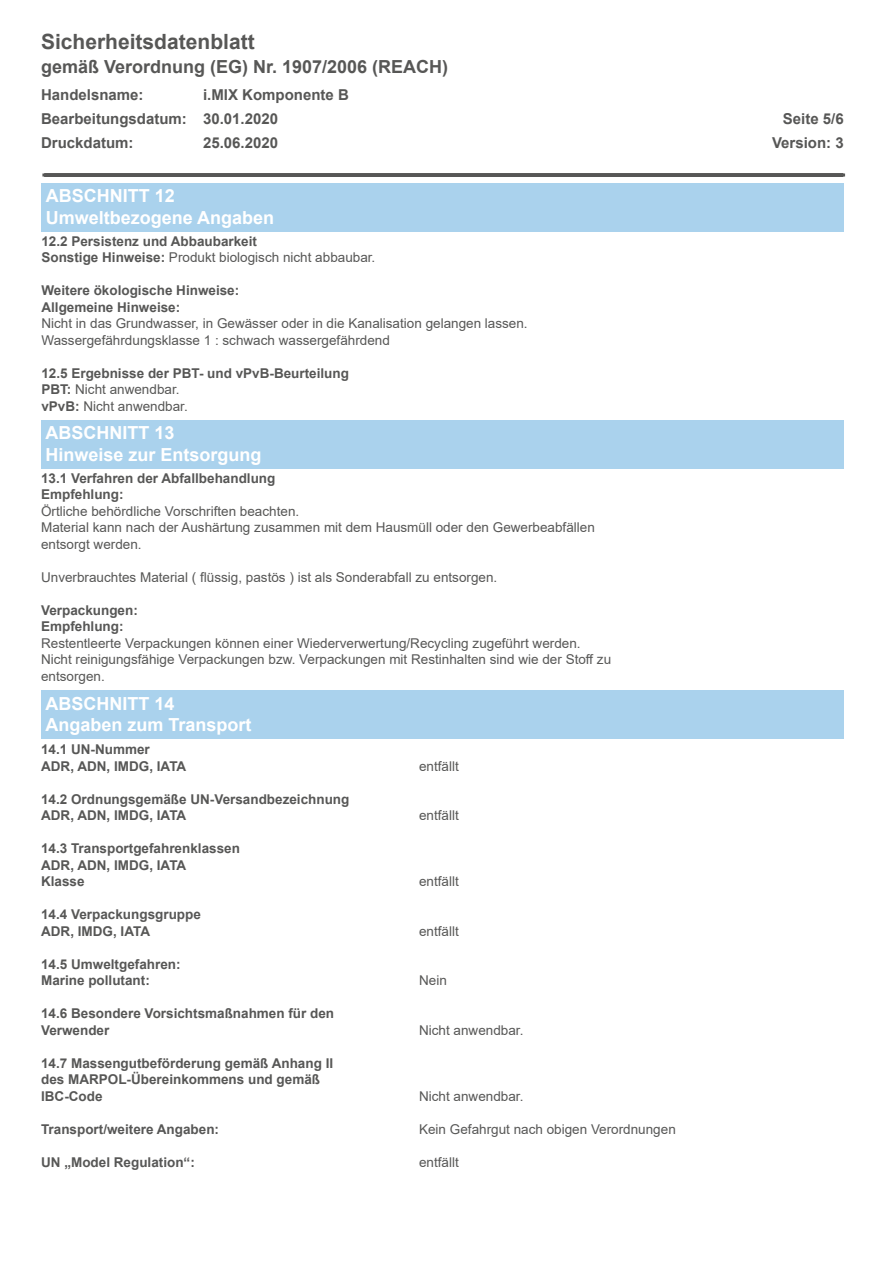
<style>
.page{position:relative;width:893px;height:1263px;background:#fff}
.page>*{position:absolute;margin:0;border:0;box-sizing:border-box;transform-origin:0 0}
.t1{font:700 21px "Arial";color:#575756}
.t2{font:700 18px "Arial";color:#fff}
.t3{font:700 18px "Arial";color:#575756}
.t4{font:700 15px "Arial";color:#575756}
.t5{font:13.5px "Arial";color:#575756}
.t6{font:700 13.5px "Arial";color:#575756}
.s1{font-weight:700}
</style>
<div class="page">
<div style="left:41px;top:183px;width:803px;height:49px;background:#aad2ed"></div>
<hr style="left:44px;top:173px;width:800px;height:4px;background:#575756">
<div style="left:41px;top:420px;width:803px;height:49px;background:#aad2ed"></div>
<div style="left:41px;top:690px;width:803px;height:49px;background:#aad2ed"></div>
<p class="t1" style="left:41px;top:27px;width:215px">Sicherheitsdatenblatt</p>
<p class="t3" style="left:41px;top:54px;width:409px">gemäß Verordnung (EG) Nr. 1907/2006 (REACH)</p>
<p class="t4" style="left:41px;top:84px;width:104px">Handelsname:</p>
<p class="t4" style="left:203px;top:84px;width:147px">i.MIX Komponente B</p>
<p class="t4" style="left:41px;top:108px;width:239px">Bearbeitungsdatum: 30.01.2020</p>
<p class="t4" style="left:783px;top:108px;width:62px">Seite 5/6</p>
<p class="t4" style="left:41px;top:132px;width:94px">Druckdatum:</p>
<p class="t4" style="left:203px;top:132px;width:77px">25.06.2020</p>
<p class="t4" style="left:772px;top:132px;width:73px">Version: 3</p>
<p class="t2" style="left:46px;top:183px;width:131px">ABSCHNITT 12</p>
<p class="t2" style="left:46px;top:205px;width:230px">Umweltbezogene Angaben</p>
<p class="t6" style="left:41px;top:232px;width:217px">12.2 Persistenz und Abbaubarkeit</p>
<p class="t5" style="left:41px;top:248px;width:335px"><span class="s1">Sonstige Hinweise:</span> Produkt biologisch nicht abbaubar.</p>
<p class="t6" style="left:41px;top:281px;width:199px">Weitere ökologische Hinweise:</p>
<p class="t6" style="left:41px;top:298px;width:140px">Allgemeine Hinweise:</p>
<p class="t5" style="left:41px;top:314px;width:488px">Nicht in das Grundwasser, in Gewässer oder in die Kanalisation gelangen lassen.</p>
<p class="t5" style="left:41px;top:331px;width:350px">Wassergefährdungsklasse 1 : schwach wassergefährdend</p>
<p class="t6" style="left:41px;top:364px;width:309px">12.5 Ergebnisse der PBT- und vPvB-Beurteilung</p>
<p class="t5" style="left:41px;top:380px;width:140px"><span class="s1">PBT:</span> Nicht anwendbar.</p>
<p class="t5" style="left:41px;top:397px;width:148px"><span class="s1">vPvB:</span> Nicht anwendbar.</p>
<p class="t2" style="left:45px;top:420px;width:131px">ABSCHNITT 13</p>
<p class="t2" style="left:45px;top:442px;width:218px">Hinweise zur Entsorgung</p>
<p class="t6" style="left:41px;top:469px;width:236px">13.1 Verfahren der Abfallbehandlung</p>
<p class="t6" style="left:41px;top:485px;width:84px">Empfehlung:</p>
<p class="t5" style="left:41px;top:502px;width:260px">Örtliche behördliche Vorschriften beachten.</p>
<p class="t5" style="left:41px;top:518px;width:555px">Material kann nach der Aushärtung zusammen mit dem Hausmüll oder den Gewerbeabfällen</p>
<p class="t5" style="left:41px;top:535px;width:102px">entsorgt werden.</p>
<p class="t5" style="left:41px;top:568px;width:458px">Unverbrauchtes Material ( flüssig, pastös ) ist als Sonderabfall zu entsorgen.</p>
<p class="t6" style="left:41px;top:601px;width:98px">Verpackungen:</p>
<p class="t6" style="left:41px;top:617px;width:84px">Empfehlung:</p>
<p class="t5" style="left:41px;top:634px;width:541px">Restentleerte Verpackungen können einer Wiederverwertung/Recycling zugeführt werden.</p>
<p class="t5" style="left:41px;top:650px;width:572px">Nicht reinigungsfähige Verpackungen bzw. Verpackungen mit Restinhalten sind wie der Stoff zu</p>
<p class="t5" style="left:41px;top:667px;width:65px">entsorgen.</p>
<p class="t2" style="left:45px;top:691px;width:131px">ABSCHNITT 14</p>
<p class="t2" style="left:45px;top:712px;width:208px">Angaben zum Transport</p>
<p class="t6" style="left:41px;top:740px;width:110px">14.1 UN-Nummer</p>
<p class="t6" style="left:41px;top:757px;width:147px">ADR, ADN, IMDG, IATA</p>
<p class="t5" style="left:419px;top:757px;width:41px">entfällt</p>
<p class="t6" style="left:41px;top:790px;width:310px">14.2 Ordnungsgemäße UN-Versandbezeichnung</p>
<p class="t6" style="left:41px;top:806px;width:147px">ADR, ADN, IMDG, IATA</p>
<p class="t5" style="left:419px;top:806px;width:41px">entfällt</p>
<p class="t6" style="left:41px;top:839px;width:200px">14.3 Transportgefahrenklassen</p>
<p class="t6" style="left:41px;top:856px;width:147px">ADR, ADN, IMDG, IATA</p>
<p class="t6" style="left:41px;top:872px;width:45px">Klasse</p>
<p class="t5" style="left:419px;top:872px;width:41px">entfällt</p>
<p class="t6" style="left:41px;top:905px;width:161px">14.4 Verpackungsgruppe</p>
<p class="t6" style="left:41px;top:922px;width:110px">ADR, IMDG, IATA</p>
<p class="t5" style="left:419px;top:922px;width:41px">entfällt</p>
<p class="t6" style="left:41px;top:955px;width:141px">14.5 Umweltgefahren:</p>
<p class="t6" style="left:41px;top:971px;width:110px">Marine pollutant:</p>
<p class="t5" style="left:419px;top:971px;width:29px">Nein</p>
<p class="t6" style="left:41px;top:1004px;width:295px">14.6 Besondere Vorsichtsmaßnahmen für den</p>
<p class="t6" style="left:41px;top:1021px;width:70px">Verwender</p>
<p class="t5" style="left:419px;top:1021px;width:106px">Nicht anwendbar.</p>
<p class="t6" style="left:41px;top:1054px;width:294px">14.7 Massengutbeförderung gemäß Anhang II</p>
<p class="t6" style="left:41px;top:1070px;width:281px">des MARPOL-Übereinkommens und gemäß</p>
<p class="t6" style="left:41px;top:1087px;width:63px">IBC-Code</p>
<p class="t5" style="left:419px;top:1087px;width:106px">Nicht anwendbar.</p>
<p class="t6" style="left:41px;top:1120px;width:180px">Transport/weitere Angaben:</p>
<p class="t5" style="left:419px;top:1120px;width:258px">Kein Gefahrgut nach obigen Verordnungen</p>
<p class="t6" style="left:41px;top:1153px;width:155px">UN „Model Regulation“:</p>
<p class="t5" style="left:419px;top:1153px;width:41px">entfällt</p>
</div>
